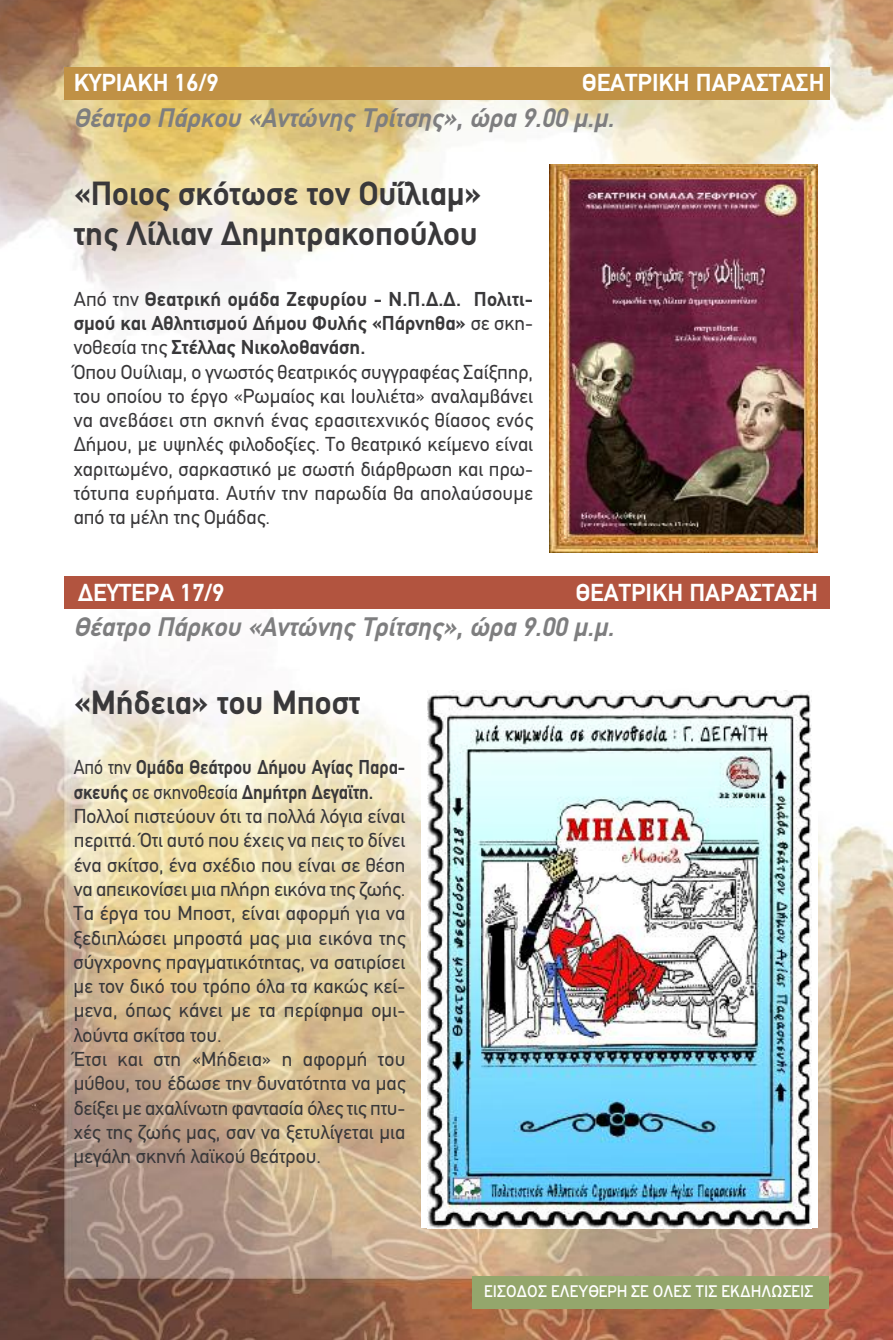
<style>
.page{position:relative;width:893px;height:1340px;background:#fff}
.page>*{position:absolute;margin:0;border:0;box-sizing:border-box;transform-origin:0 0}
.t1{font:700 33.75px/40.5px "PF Din Text";color:#39383a}
.t2{font:italic 700 27px "PF Din Text";color:#7e7e7f}
.t3{font:700 24.75px "PF Din Text";color:#fff}
.t4{font:20.25px/24.3px "PF Din Text";color:#39383a;scale:.9 1}
.t5{font:20.25px/24.3px "PF Din Text";color:#39383a}
.t6{font:18px "PF Highway Gothic";color:#fff;scale:.9 1}
.s1{font-weight:700}
</style>
<div class="page">
<img style="left:0;top:0;width:893px;height:1339px">
<div style="left:472px;top:1276px;width:357px;height:32px;background:#94a66c"></div>
<div style="left:64px;top:576px;width:765px;height:33px;background:#b2543f"></div>
<div style="left:64px;top:67px;width:765px;height:32px;background:#c09145"></div>
<img style="left:549px;top:164px;width:269px;height:388px">
<div style="left:421px;top:690px;width:397px;height:538px;background:#fff"></div>
<img style="left:427px;top:690px;width:384px;height:538px">
<p class="t3" style="left:74px;top:68px;width:146px">ΚΥΡΙΑΚΗ 16/9</p>
<p class="t3" style="left:582px;top:68px;width:244px">ΘΕΑΤΡΙΚΗ ΠΑΡΑΣΤΑΣΗ</p>
<h2 class="t2" style="left:74px;top:102px;width:542px">Θέατρο Πάρκου «Αντώνης Τρίτσης», ώρα 9.00 μ.μ.</h2>
<h1 class="t1" style="left:74px;top:173px;width:409px">«Ποιος σκότωσε τον Ουΐλιαμ» της Λίλιαν Δημητρακοπούλου</h1>
<p class="t5" style="left:74px;top:286px;width:461px">Από την <span class="s1">Θεατρική ομάδα Ζεφυρίου - Ν.Π.Δ.Δ. Πολιτι&shy;σμού και Αθλητισμού Δήμου Φυλής «Πάρνηθα»</span> σε σκη&shy;νοθεσία της <span class="s1">Στέλλας Νικολοθανάση.<br></span>Όπου Ουίλιαμ, ο γνωστός θεατρικός συγγραφέας Σαίξπηρ, του οποίου το έργο «Ρωμαίος και Ιουλιέτα» αναλαμβάνει να ανεβάσει στη σκηνή ένας ερασιτεχνικός θίασος ενός Δήμου, με υψηλές φιλοδοξίες. Το θεατρικό κείμενο είναι χαριτωμένο, σαρκαστικό με σωστή διάρθρωση και πρω&shy;τότυπα ευρήματα. Αυτήν την παρωδία θα απολαύσουμε από τα μέλη της Ομάδας.</p>
<p class="t3" style="left:78px;top:577px;width:148px">ΔΕΥΤΕΡΑ 17/9</p>
<p class="t3" style="left:576px;top:577px;width:244px">ΘΕΑΤΡΙΚΗ ΠΑΡΑΣΤΑΣΗ</p>
<h2 class="t2" style="left:74px;top:611px;width:542px">Θέατρο Πάρκου «Αντώνης Τρίτσης», ώρα 9.00 μ.μ.</h2>
<h1 class="t1" style="left:74px;top:682px;width:288px">«Μήδεια» του Μποστ</h1>
<p class="t4" style="left:74px;top:755px;width:370px">Από την <span class="s1">Ομάδα Θεάτρου Δήμου Αγίας Παρα&shy;σκευής</span> σε σκηνοθεσία <span class="s1">Δημήτρη Δεγαϊτη.<br></span>Πολλοί πιστεύουν ότι τα πολλά λόγια είναι περιττά. Ότι αυτό που έχεις να πεις το δίνει ένα σκίτσο, ένα σχέδιο που είναι σε θέση να απεικονίσει μια πλήρη εικόνα της ζωής.<br>Τα έργα του Μποστ, είναι αφορμή για να ξεδιπλώσει μπροστά μας μια εικόνα της σύγχρονης πραγματικότητας, να σατιρίσει με τον δικό του τρόπο όλα τα κακώς κεί&shy;μενα, όπως κάνει με τα περίφημα ομι&shy;λούντα σκίτσα του.<br>Έτσι και στη «Μήδεια» η αφορμή του μύθου, του έδωσε την δυνατότητα να μας δείξει με αχαλίνωτη φαντασία όλες τις πτυ&shy;χές της ζωής μας, σαν να ξετυλίγεται μια μεγάλη σκηνή λαϊκού θεάτρου.</p>
<p class="t6" style="left:484px;top:1281px;width:367px">ΕΙΣΟΔΟΣ ΕΛΕΥΘΕΡΗ ΣΕ ΟΛΕΣ ΤΙΣ ΕΚΔΗΛΩΣΕΙΣ</p>
</div>
